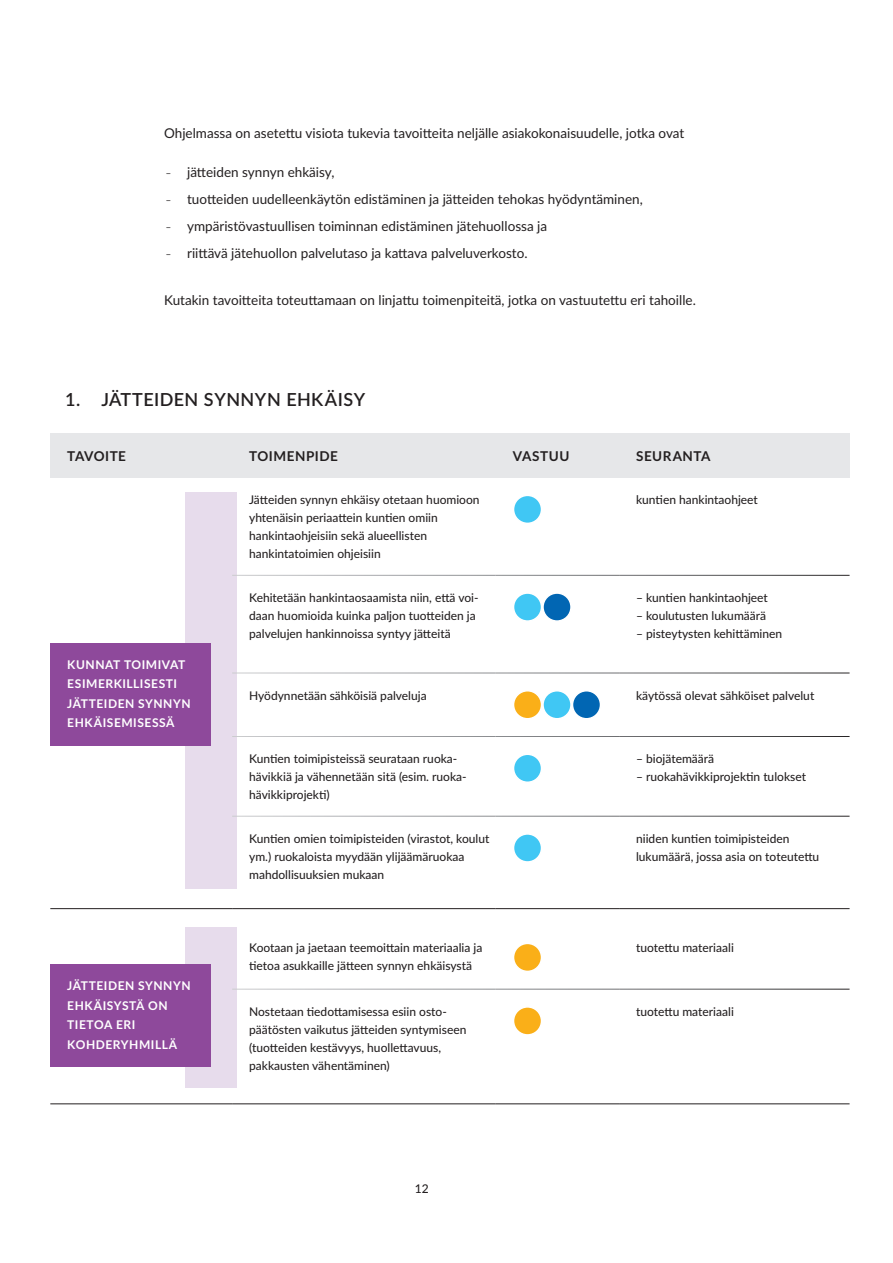
<style>
.page{position:relative;width:893px;height:1263px;background:#fff}
.page>*{position:absolute;margin:0;border:0;box-sizing:border-box;transform-origin:0 0}
.t1{font:600 18px "Lato";letter-spacing:.025em;color:#231f20}
.t2{font:13.5px "Lato";color:#231f20}
.t3{font:700 13.5px "Lato";letter-spacing:.04em;color:#231f20}
.t4{font:500 12px/18px "Lato";color:#231f20}
.t5{font:700 12px/19.5px "Lato";letter-spacing:.045em;color:#fff}
.s1{font-family:"Terminal Dosis";font-weight:300}
</style>
<div class="page">
<div style="left:50px;top:433px;width:182px;height:45px;background:#e6e7e9"></div>
<div style="left:232px;top:433px;width:264px;height:45px;background:#e6e7e9"></div>
<div style="left:496px;top:433px;width:123px;height:45px;background:#e6e7e9"></div>
<div style="left:619px;top:433px;width:231px;height:45px;background:#e6e7e9"></div>
<div style="left:185px;top:492px;width:51px;height:397px;background:#e7dcec"></div>
<div style="left:50px;top:643px;width:161px;height:102px;background:#8e499b"></div>
<hr style="left:50px;top:908px;width:182px;height:1px;background:#231f20">
<hr style="left:232px;top:908px;width:264px;height:1px;background:#231f20">
<hr style="left:496px;top:908px;width:123px;height:1px;background:#231f20">
<hr style="left:619px;top:908px;width:231px;height:1px;background:#231f20">
<hr style="left:232px;top:575px;width:264px;height:1px;background:#fff">
<hr style="left:232px;top:816px;width:264px;height:1px;background:#fff">
<hr style="left:232px;top:673px;width:264px;height:1px;background:#fff">
<hr style="left:232px;top:736px;width:264px;height:1px;background:#fff">
<div style="left:185px;top:927px;width:51px;height:160px;background:#e7dcec"></div>
<hr style="left:232px;top:989px;width:264px;height:1px;background:#fff">
<hr style="left:50px;top:1103px;width:182px;height:1px;background:#231f20">
<hr style="left:232px;top:1103px;width:264px;height:1px;background:#231f20">
<hr style="left:496px;top:1103px;width:123px;height:1px;background:#231f20">
<hr style="left:619px;top:1103px;width:231px;height:1px;background:#231f20">
<div style="left:513px;top:495px;width:28px;height:28px;background:#40c7f4;border-radius:50%"></div>
<div style="left:513px;top:495px;width:29px;height:29px;border:2px solid #fff;border-radius:50%"></div>
<div style="left:513px;top:593px;width:28px;height:28px;background:#40c7f4;border-radius:50%"></div>
<div style="left:513px;top:592px;width:29px;height:30px;border:2px solid #fff;border-radius:50%"></div>
<div style="left:543px;top:593px;width:28px;height:28px;background:#0166b3;border-radius:50%"></div>
<div style="left:542px;top:592px;width:30px;height:30px;border:2px solid #fff;border-radius:50%"></div>
<div style="left:513px;top:691px;width:28px;height:28px;background:#faaf18;border-radius:50%"></div>
<div style="left:513px;top:690px;width:29px;height:29px;border:2px solid #fff;border-radius:50%"></div>
<div style="left:543px;top:691px;width:28px;height:28px;background:#40c7f4;border-radius:50%"></div>
<div style="left:542px;top:690px;width:30px;height:29px;border:2px solid #fff;border-radius:50%"></div>
<div style="left:572px;top:691px;width:28px;height:28px;background:#0166b3;border-radius:50%"></div>
<div style="left:572px;top:690px;width:29px;height:29px;border:2px solid #fff;border-radius:50%"></div>
<div style="left:513px;top:754px;width:28px;height:28px;background:#40c7f4;border-radius:50%"></div>
<div style="left:513px;top:753px;width:29px;height:30px;border:2px solid #fff;border-radius:50%"></div>
<div style="left:513px;top:834px;width:28px;height:28px;background:#40c7f4;border-radius:50%"></div>
<div style="left:513px;top:833px;width:29px;height:30px;border:2px solid #fff;border-radius:50%"></div>
<div style="left:50px;top:964px;width:161px;height:102px;background:#8e499b"></div>
<div style="left:513px;top:943px;width:28px;height:28px;background:#faaf18;border-radius:50%"></div>
<div style="left:513px;top:943px;width:29px;height:29px;border:2px solid #fff;border-radius:50%"></div>
<div style="left:513px;top:1007px;width:28px;height:28px;background:#faaf18;border-radius:50%"></div>
<div style="left:513px;top:1006px;width:29px;height:30px;border:2px solid #fff;border-radius:50%"></div>
<p class="t2" style="left:164px;top:124px;width:522px">Ohjelmassa on asetettu visiota tukevia tavoitteita neljälle asiakokonaisuudelle, jotka ovat</p>
<p class="t2" style="left:166px;top:163px;width:170px"><span class="s1">-</span> jätteiden synnyn ehkäisy,</p>
<p class="t2" style="left:166px;top:190px;width:478px"><span class="s1">-</span> tuotteiden uudelleenkäytön edistäminen ja jätteiden tehokas hyödyntäminen,</p>
<p class="t2" style="left:166px;top:217px;width:383px"><span class="s1">-</span> ympäristövastuullisen toiminnan edistäminen jätehuollossa ja</p>
<p class="t2" style="left:166px;top:244px;width:363px"><span class="s1">-</span> riittävä jätehuollon palvelutaso ja kattava palveluverkosto.</p>
<p class="t2" style="left:164px;top:290px;width:533px">Kutakin tavoitteita toteuttamaan on linjattu toimenpiteitä, jotka on vastuutettu eri tahoille.</p>
<h4 class="t1" style="left:65px;top:386px;width:301px">1. JÄTTEIDEN SYNNYN EHKÄISY</h4>
<p class="t3" style="left:67px;top:446px;width:60px">TAVOITE</p>
<p class="t3" style="left:249px;top:446px;width:90px">TOIMENPIDE</p>
<p class="t3" style="left:513px;top:446px;width:58px">VASTUU</p>
<p class="t3" style="left:636px;top:446px;width:76px">SEURANTA</p>
<p class="t5" style="left:67px;top:654px;width:125px">KUNNAT TOIMIVAT<br>ESIMERKILLISESTI<br>JÄTTEIDEN SYNNYN<br>EHKÄISEMISESSÄ</p>
<p class="t5" style="left:67px;top:976px;width:125px">JÄTTEIDEN SYNNYN<br>EHKÄISYSTÄ ON<br>TIETOA ERI<br>KOHDERYHMILLÄ</p>
<p class="t4" style="left:249px;top:490px;width:232px">Jätteiden synnyn ehkäisy otetaan huomioon</p>
<p class="t4" style="left:636px;top:490px;width:123px">kuntien hankintaohjeet</p>
<p class="t4" style="left:249px;top:508px;width:190px">yhtenäisin periaattein kuntien omiin hankintaohjeisiin sekä alueellisten hankintatoimien ohjeisiin</p>
<p class="t4" style="left:249px;top:588px;width:231px">Kehitetään hankintaosaamista niin, että voi-</p>
<p class="t4" style="left:636px;top:588px;width:133px">– kuntien hankintaohjeet</p>
<p class="t4" style="left:249px;top:606px;width:228px">daan huomioida kuinka paljon tuotteiden ja</p>
<p class="t4" style="left:636px;top:606px;width:132px">– koulutusten lukumäärä</p>
<p class="t4" style="left:249px;top:624px;width:203px">palvelujen hankinnoissa syntyy jätteitä</p>
<p class="t4" style="left:636px;top:624px;width:148px">– pisteytysten kehittäminen</p>
<p class="t4" style="left:249px;top:686px;width:179px">Hyödynnetään sähköisiä palveluja</p>
<p class="t4" style="left:636px;top:686px;width:180px">käytössä olevat sähköiset palvelut</p>
<p class="t4" style="left:249px;top:749px;width:210px">Kuntien toimipisteissä seurataan ruoka-</p>
<p class="t4" style="left:636px;top:749px;width:80px">– biojätemäärä</p>
<p class="t4" style="left:249px;top:767px;width:219px">hävikkiä ja vähennetään sitä (esim. ruoka-</p>
<p class="t4" style="left:636px;top:767px;width:171px">– ruokahävikkiprojektin tulokset</p>
<p class="t4" style="left:249px;top:785px;width:82px">hävikkiprojekti)</p>
<p class="t4" style="left:249px;top:829px;width:242px">Kuntien omien toimipisteiden (virastot, koulut</p>
<p class="t4" style="left:636px;top:829px;width:155px">niiden kuntien toimipisteiden</p>
<p class="t4" style="left:249px;top:847px;width:217px">ym.) ruokaloista myydään ylijäämäruokaa</p>
<p class="t4" style="left:636px;top:847px;width:185px">lukumäärä, jossa asia on toteutettu</p>
<p class="t4" style="left:249px;top:865px;width:137px">mahdollisuuksien mukaan</p>
<p class="t4" style="left:249px;top:938px;width:235px">Kootaan ja jaetaan teemoittain materiaalia ja</p>
<p class="t4" style="left:636px;top:938px;width:99px">tuotettu materiaali</p>
<p class="t4" style="left:249px;top:956px;width:224px">tietoa asukkaille jätteen synnyn ehkäisystä</p>
<p class="t4" style="left:249px;top:1002px;width:199px">Nostetaan tiedottamisessa esiin osto-</p>
<p class="t4" style="left:636px;top:1002px;width:99px">tuotettu materiaali</p>
<p class="t4" style="left:249px;top:1020px;width:219px">päätösten vaikutus jätteiden syntymiseen (tuotteiden kestävyys, huollettavuus, pakkausten vähentäminen)</p>
<p class="t4" style="left:415px;top:1179px;width:15px">12</p>
</div>
